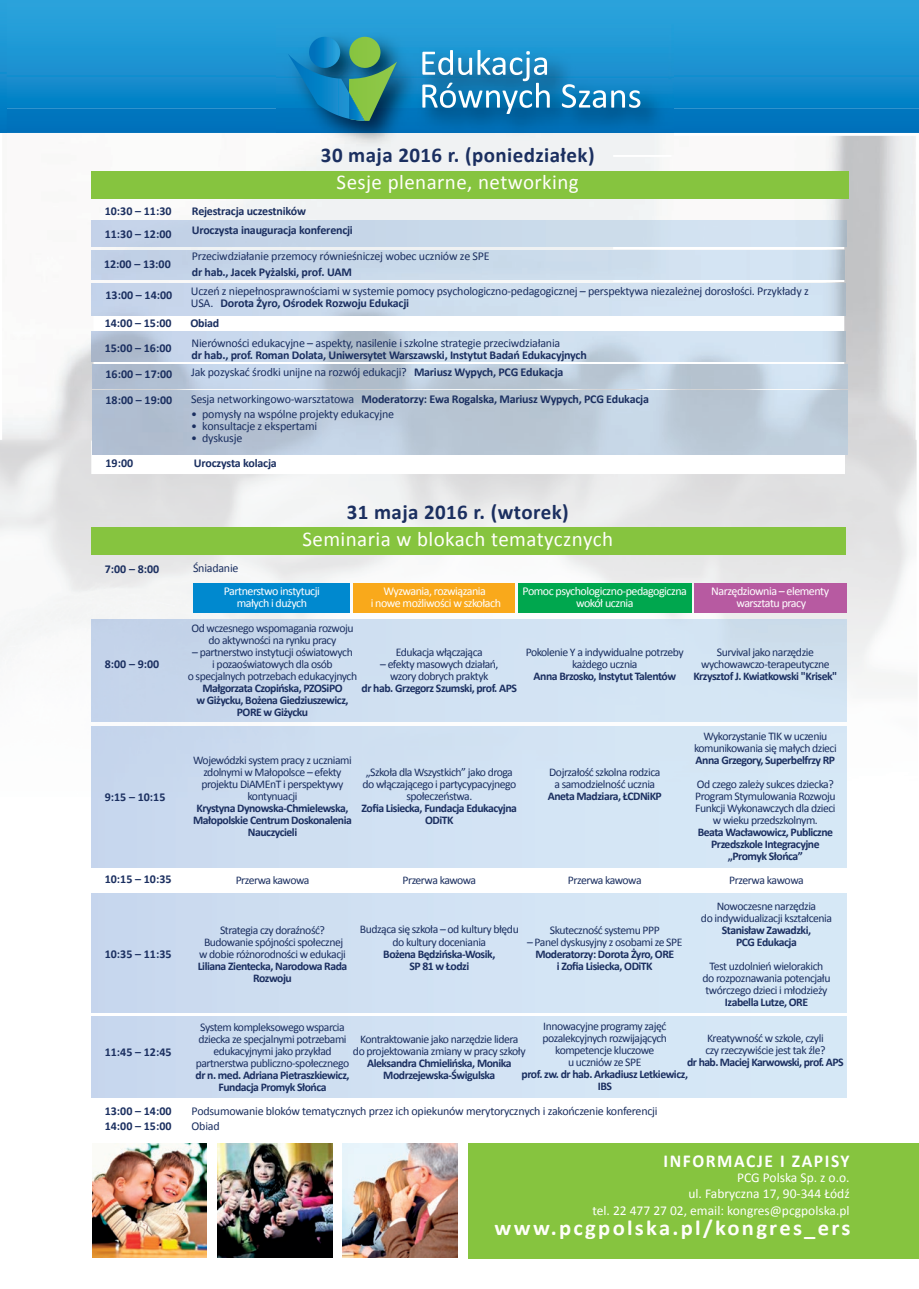
<style>
.page{position:relative;width:919px;height:1289px;background:#fff}
.page>*{position:absolute;margin:0;border:0;box-sizing:border-box;transform-origin:0 0}
.t1{font:700 21.6px "Calibri";letter-spacing:.1em;color:#fffefa;scale:1.05 1}
.t2{font:21px "Calibri";letter-spacing:.02em;color:#fffefa}
.t3{font:700 21px "Calibri";letter-spacing:.02em;color:#1b2f60}
.t4{font:700 18.15px "Calibri";letter-spacing:.09em;color:#fff;scale:.96 1}
.t5{font:13.5px/16.5px "Calibri";color:#fff;text-align:right}
.t6{font:700 12px/25.7px "Calibri";letter-spacing:-.02em;color:#1b2f60}
.t7{font:12px/12px "Calibri";letter-spacing:-.02em;color:#1b2f60}
.t8{font:12px/12px "Calibri";letter-spacing:-.04em;color:#fff;text-align:center}
.t9{font:700 12px/22.5px "Calibri";color:#1b2f60}
.t10{font:11.7px/12px "Calibri";letter-spacing:-.04em;color:#1b2f60;text-align:center}
.t11{font:700 11.7px/12px "Calibri";letter-spacing:-.04em;color:#1b2f60;text-align:center}
.s1{font-weight:700}
.s2{font-weight:400}
</style>
<div class="page">
<img style="left:2px;top:164px;width:304px;height:276px">
<img style="left:306px;top:154px;width:304px;height:237px">
<img style="left:610px;top:136px;width:306px;height:304px">
<img style="left:0;top:440px;width:508px;height:204px">
<img style="left:508px;top:440px;width:409px;height:204px">
<div style="left:91px;top:171px;width:757px;height:27px;background:#86c43f"></div>
<img style="left:91px;top:221px;width:755px;height:25px">
<img style="left:92px;top:284px;width:753px;height:31px">
<img style="left:92px;top:332px;width:753px;height:29px">
<img style="left:92px;top:364px;width:755px;height:24px">
<img style="left:92px;top:391px;width:755px;height:63px">
<img style="left:91px;top:620px;width:755px;height:102px">
<img style="left:91px;top:250px;width:753px;height:29px">
<div style="left:468px;top:1142px;width:450px;height:116px;background:#86c43f"></div>
<svg style="left:0;top:0;width:7px;height:133px"></svg>
<svg style="left:7px;top:0;width:911px;height:109px;background:#1d96d3"></svg>
<div style="left:7px;top:109px;width:911px;height:24px;background:#0074bc"></div>
<img style="left:276px;top:25px;width:397px;height:129px">
<svg style="left:288px;top:37px;width:109px;height:84px;background:#288899"></svg>
<svg style="left:422px;top:50px;width:127px;height:64px"></svg>
<svg style="left:562px;top:84px;width:78px;height:24px"></svg>
<img style="left:92px;top:1143px;width:115px;height:114px">
<img style="left:342px;top:1143px;width:115px;height:114px">
<img style="left:217px;top:1143px;width:115px;height:114px">
<div style="left:91px;top:527px;width:755px;height:28px;background:#86c43f"></div>
<div style="left:193px;top:583px;width:157px;height:30px;background:#0089cf"></div>
<div style="left:354px;top:583px;width:161px;height:30px;background:#f9a91b"></div>
<div style="left:518px;top:583px;width:173px;height:30px;background:#00a74e"></div>
<div style="left:694px;top:583px;width:152px;height:30px;background:#b75aa1"></div>
<p class="t9" style="left:105px;top:200px;width:68px">10:30 – 11:30<br>11:30 – 12:00</p>
<p class="t6" style="left:104px;top:251px;width:68px">12:00 – 13:00</p>
<p class="t6" style="left:105px;top:282px;width:68px">13:00 – 14:00</p>
<p class="t6" style="left:105px;top:310px;width:69px;text-align:justify">14:00 – 15:00<br>15:00 – 16:00<br>16:00 – 17:00<br>18:00 – 19:00</p>
<p class="t6" style="left:105px;top:450px;width:29px">19:00</p>
<p class="t6" style="left:105px;top:556px;width:56px">7:00 – 8:00</p>
<p class="t6" style="left:105px;top:651px;width:56px">8:00 – 9:00</p>
<p class="t6" style="left:105px;top:783px;width:62px">9:15 – 10:15</p>
<p class="t6" style="left:105px;top:866px;width:68px">10:15 – 10:35</p>
<p class="t6" style="left:105px;top:941px;width:68px">10:35 – 11:35</p>
<p class="t6" style="left:105px;top:1038px;width:68px">11:45 – 12:45</p>
<p class="t9" style="left:105px;top:1103px;width:68px;line-height:15px">13:00 – 14:00<br>14:00 – 15:00</p>
<h2 class="t3" style="left:321px;top:142px;width:275px">30 maja 2016 r. (poniedziałek)</h2>
<h2 class="t2" style="left:336px;top:169px;width:244px">Sesje plenarne, networking</h2>
<p class="t6" style="left:192px;top:202px;width:162px;line-height:19px">Rejestracja uczestników<br>Uroczysta inauguracja konferencji</p>
<p class="t7" style="left:192px;top:250px;width:299px">Przeciwdziałanie przemocy równieśniczej wobec uczniów ze SPE</p>
<p class="t6" style="left:192px;top:259px;width:162px">dr hab., Jacek Pyżalski, prof. UAM</p>
<p class="t7" style="left:191px;top:285px;width:619px">Uczeń z niepełnosprawnościami w systemie pomocy psychologiczno-pedagogicznej – perspektywa niezależnej dorosłości. Przykłady z<br>USA. <span class="s1">Dorota Żyro, Ośrodek Rozwoju Edukacji</span></p>
<p class="t7" style="left:192px;top:337px;width:370px">Nierówności edukacyjne – aspekty, nasilenie i szkolne strategie przeciwdziałania</p>
<p class="t6" style="left:191px;top:346px;width:397px;line-height:16.8px">dr hab., prof. Roman Dolata, Uniwersytet Warszawski, Instytut Badań Edukacyjnych<br><span class="s2">Jak pozyskać środki unijne na rozwój edukacji?</span> Mariusz Wypych, PCG Edukacja</p>
<p class="t7" style="left:191px;top:408px;width:204px">• pomysły na wspólne projekty edukacyjne</p>
<p class="t7" style="left:191px;top:420px;width:128px">• konsultacje z ekspertami</p>
<p class="t7" style="left:191px;top:432px;width:53px">• dyskusje</p>
<p class="t6" style="left:190px;top:310px;width:30px">Obiad</p>
<p class="t6" style="left:191px;top:386px;width:459px"><span class="s2">Sesja networkingowo-warsztatowa</span> Moderatorzy: Ewa Rogalska, Mariusz Wypych, PCG Edukacja</p>
<p class="t6" style="left:194px;top:450px;width:84px">Uroczysta kolacja</p>
<p class="t7" style="left:193px;top:562px;width:47px">Śniadanie</p>
<h2 class="t3" style="left:347px;top:498px;width:223px">31 maja 2016 r. (wtorek)</h2>
<h2 class="t2" style="left:302px;top:525px;width:312px">Seminaria w blokach tematycznych</h2>
<p class="t8" style="left:224px;top:585px;width:98px">Partnerstwo instytucji małych i dużych</p>
<p class="t8" style="left:370px;top:585px;width:132px">Wyzwania, rozwiązania<br>i nowe możliwości w szkołach</p>
<p class="t8" style="left:522px;top:585px;width:166px">Pomoc psychologiczno-pedagogiczna wokół ucznia</p>
<p class="t8" style="left:711px;top:585px;width:119px">Narzędziownia – elementy warsztatu pracy</p>
<p class="t10" style="left:191px;top:622px;width:164px">Od wczesnego wspomagania rozwoju do aktywności na rynku pracy</p>
<p class="t10" style="left:188px;top:646px;width:171px">– partnerstwo instytucji oświatowych<br>i pozaoświatowych dla osób<br>o specjalnych potrzebach edukacyjnych</p>
<p class="t11" style="left:196px;top:682px;width:154px">Małgorzata Czopińska, PZOSiPO<br>w Giżycku, Bożena Giedziuszewicz,<br>PORE w Giżycku</p>
<p class="t10" style="left:193px;top:754px;width:160px">Wojewódzki system pracy z uczniami zdolnymi w Małopolsce – efekty projektu DiAMEnT i perspektywy kontynuacji</p>
<p class="t11" style="left:193px;top:802px;width:160px">Krystyna Dynowska-Chmielewska,<br>Małopolskie Centrum Doskonalenia<br>Nauczycieli</p>
<p class="t10" style="left:236px;top:874px;width:75px">Przerwa kawowa</p>
<p class="t10" style="left:396px;top:646px;width:88px">Edukacja włączająca</p>
<p class="t10" style="left:380px;top:658px;width:120px">– efekty masowych działań, wzory dobrych praktyk</p>
<p class="t11" style="left:361px;top:682px;width:157px">dr hab. Grzegorz Szumski, prof. APS</p>
<p class="t10" style="left:525px;top:646px;width:159px">Pokolenie Y a indywidualne potrzeby każdego ucznia</p>
<p class="t11" style="left:533px;top:670px;width:144px">Anna Brzosko, Instytut Talentów</p>
<p class="t10" style="left:701px;top:646px;width:130px">Survival jako narzędzie wychowawczo-terapeutyczne</p>
<p class="t11" style="left:693px;top:670px;width:145px">Krzysztof J. Kwiatkowski "Krisek"</p>
<p class="t10" style="left:694px;top:730px;width:144px">Wykorzystanie TIK w uczeniu komunikowania się małych dzieci</p>
<p class="t11" style="left:695px;top:754px;width:141px">Anna Grzegory, Superbelfrzy RP</p>
<p class="t10" style="left:695px;top:778px;width:142px">Od czego zależy sukces dziecka?<br>Program Stymulowania Rozwoju<br>Funkcji Wykonawczych dla dzieci w wieku przedszkolnym.</p>
<p class="t11" style="left:697px;top:826px;width:137px">Beata Wacławowicz, Publiczne<br>Przedszkole Integracyjne „Promyk Słońca”</p>
<p class="t10" style="left:716px;top:867px;width:101px;line-height:25.5px">Przerwa kawowa<br>Nowoczesne narzędzia</p>
<p class="t10" style="left:701px;top:911px;width:132px">do indywidualizacji kształcenia</p>
<p class="t11" style="left:721px;top:923px;width:91px">Stanisław Zawadzki,<br>PCG Edukacja</p>
<p class="t10" style="left:702px;top:959px;width:130px">Test uzdolnień wielorakich do rozpoznawania potencjału twórczego dzieci i młodzieży</p>
<p class="t11" style="left:724px;top:995px;width:85px">Izabella Lutze, ORE</p>
<p class="t10" style="left:705px;top:1031px;width:122px;text-align:left">Kreatywność w szkole, czyli czy rzeczywiście jest tak źle?</p>
<p class="t11" style="left:687px;top:1055px;width:158px">dr hab. Maciej Karwowski, prof. APS</p>
<p class="t10" style="left:362px;top:766px;width:155px">„Szkoła dla Wszystkich” jako droga do włączającego i partycypacyjnego społeczeństwa.</p>
<p class="t11" style="left:361px;top:802px;width:157px">Zofia Lisiecka, Fundacja Edukacyjna<br>ODiTK</p>
<p class="t10" style="left:549px;top:766px;width:113px">Dojrzałość szkolna rodzica a samodzielność ucznia</p>
<p class="t11" style="left:547px;top:790px;width:116px">Aneta Madziara, ŁCDNiKP</p>
<p class="t10" style="left:402px;top:874px;width:75px">Przerwa kawowa</p>
<p class="t10" style="left:568px;top:874px;width:75px">Przerwa kawowa</p>
<p class="t10" style="left:549px;top:923px;width:111px">Skuteczność systemu PPP</p>
<p class="t10" style="left:527px;top:935px;width:157px">– Panel dyskusyjny z osobami ze SPE</p>
<p class="t11" style="left:535px;top:947px;width:140px">Moderatorzy: Dorota Żyro, ORE i Zofia Lisiecka, ODiTK</p>
<p class="t10" style="left:199px;top:923px;width:148px">Strategia czy doraźność?<br>Budowanie spójności społecznej w dobie różnorodności w edukacji</p>
<p class="t11" style="left:198px;top:959px;width:151px">Liliana Zientecka, Narodowa Rada<br>Rozwoju</p>
<p class="t10" style="left:196px;top:1021px;width:155px">System kompleksowego wsparcia dziecka ze specjalnymi potrzebami edukacyjnymi jako przykład partnerstwa publiczno-społecznego</p>
<p class="t11" style="left:195px;top:1069px;width:155px">dr n. med. Adriana Pietraszkiewicz,<br>Fundacja Promyk Słońca</p>
<p class="t10" style="left:360px;top:923px;width:160px">Budząca się szkoła – od kultury błędu do kultury doceniania</p>
<p class="t11" style="left:383px;top:947px;width:114px">Bożena Będzińska-Wosik,<br>SP 81 w Łodzi</p>
<p class="t10" style="left:542px;top:1019px;width:126px">Innowacyjne programy zajęć pozalekcyjnych rozwijających kompetencje kluczowe<br>u uczniów ze SPE</p>
<p class="t11" style="left:521px;top:1067px;width:168px">prof. zw. dr hab. Arkadiusz Letkiewicz,<br>IBS</p>
<p class="t10" style="left:353px;top:1033px;width:174px">Kontraktowanie jako narzędzie lidera do projektowania zmiany w pracy szkoły</p>
<p class="t11" style="left:367px;top:1057px;width:146px">Aleksandra Chmielińska, Monika<br>Modrzejewska-Świgulska</p>
<p class="t7" style="left:191px;top:1103px;width:467px;line-height:15px">Podsumowanie bloków tematycznych przez ich opiekunów merytorycznych i zakończenie konferencji<br>Obiad</p>
<h3 class="t4" style="left:663px;top:1148px;width:195px">INFORMACJE I ZAPISY</h3>
<p class="t5" style="left:592px;top:1168px;width:259px">PCG Polska Sp. z o.o.<br>ul. Fabryczna 17, 90-344 Łódź<br>tel. 22 477 27 02, email: kongres@pcgpolska.pl</p>
<h1 class="t1" style="left:494px;top:1213px;width:340px">www.pcgpolska.pl/kongres_ers</h1>
</div>
